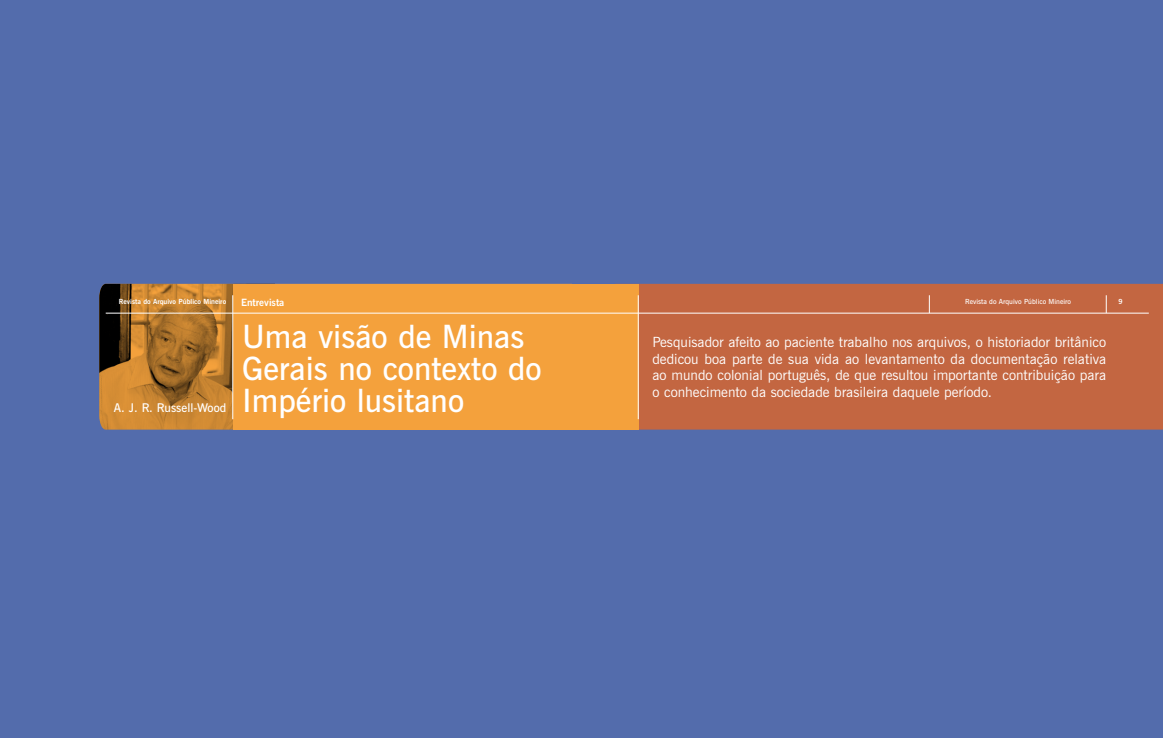
<style>
.page{position:relative;width:1163px;height:738px;background:#fff}
.page>*{position:absolute;margin:0;border:0;box-sizing:border-box;transform-origin:0 0}
.t1{font:600 32px/32px "News Gothic BT";color:#fff}
.t2{font:14px/16.8px "News Gothic BT";color:#fff;text-align:justify}
.t3{font:600 12px "News Gothic BT";color:#fff}
.t4{font:700 10px "News Gothic BT";color:#fff}
.t5{font:700 7px "News Gothic BT";color:#fff}
.t6{font:600 7px "News Gothic BT";color:#fff}
</style>
<div class="page">
<div style="left:0;top:0;width:1162px;height:737px;background:#536cac"></div>
<div style="left:638px;top:283px;width:524px;height:146px;background:#c36641"></div>
<img style="left:99px;top:283px;width:134px;height:146px">
<div style="left:233px;top:283px;width:405px;height:146px;background:#f4a13c"></div>
<hr style="left:232px;top:295px;width:1px;height:124px;background:#fff">
<hr style="left:638px;top:295px;width:1px;height:124px;background:#fff">
<svg style="left:928px;top:295px;width:1px;height:17px"></svg>
<svg style="left:1105px;top:295px;width:1px;height:17px"></svg>
<hr style="left:106px;top:312px;width:1042px;height:1px;background:#fff">
<p class="t4" style="left:241px;top:296px;width:45px">Entrevista</p>
<p class="t5" style="left:1118px;top:297px;width:6px">9</p>
<p class="t2" style="left:652px;top:333px;width:455px">Pesquisador afeito ao paciente trabalho nos arquivos, o historiador britânico dedicou boa parte de sua vida ao levantamento da documentação relativa ao mundo colonial português, de que resultou importante contribuição para o conhecimento da sociedade brasileira daquele período.</p>
<p class="t5" style="left:119px;top:297px;width:109px">Revista do Arquivo Público Mineiro</p>
<p class="t6" style="left:965px;top:297px;width:107px">Revista do Arquivo Público Mineiro</p>
<h1 class="t1" style="left:242px;top:320px;width:301px">Uma visão de Minas<br>Gerais no contexto do</h1>
<p class="t3" style="left:114px;top:400px;width:114px">A. J. R. Russell-Wood</p>
<h1 class="t1" style="left:242px;top:384px;width:223px">Império lusitano</h1>
</div>
